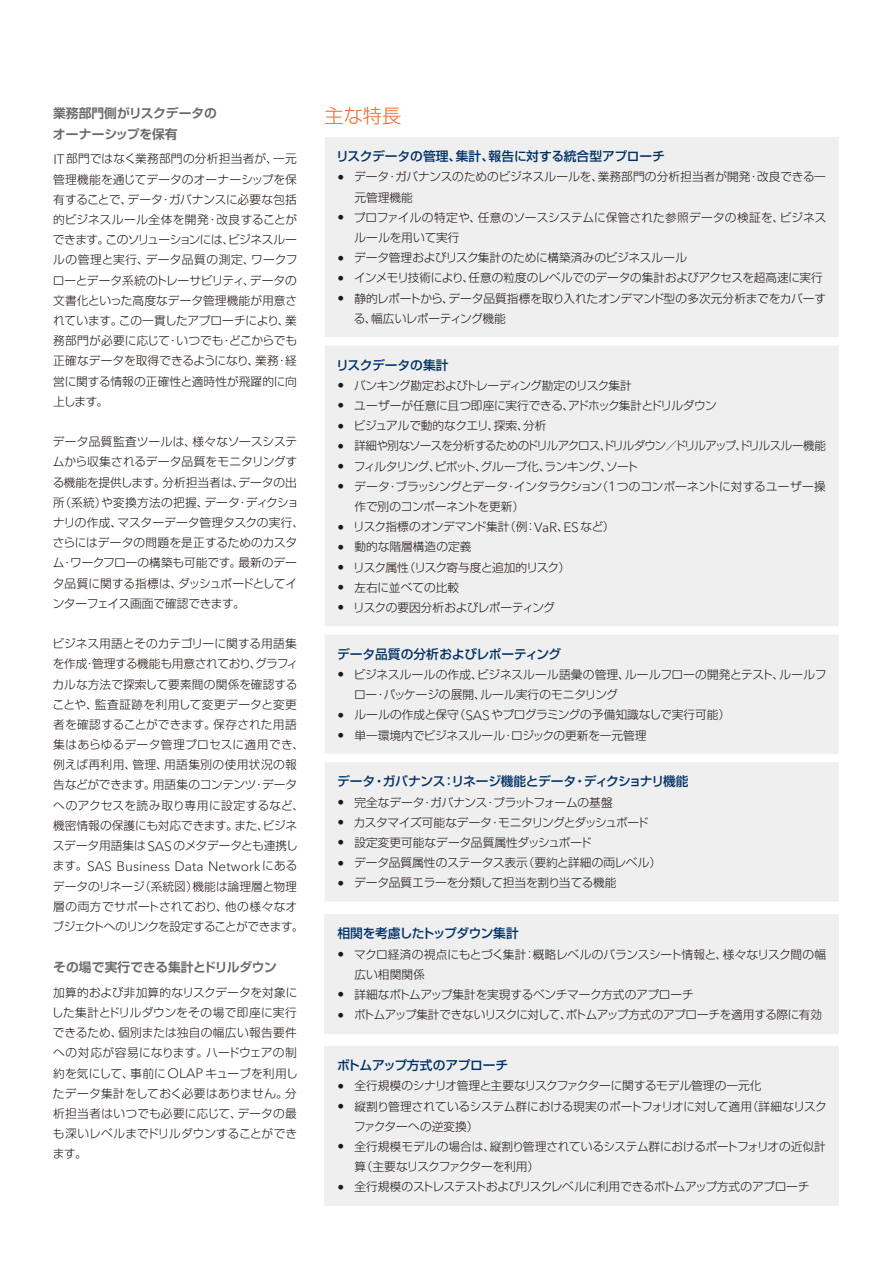
<style>
.page{position:relative;width:893px;height:1263px;background:#fff}
.page>*{position:absolute;margin:0;border:0;box-sizing:border-box;transform-origin:0 0}
.t1{font:300 19.2px "Shin Go Pr 6 N";color:#ec6b34}
.t2{font:300 13.5px "Avenir Next W1 G";letter-spacing:.005em;color:#221815}
.t3{font:500 12.75px "Shin Go Pr 6 N";letter-spacing:-.02em;color:#003064}
.t4{font:700 12.75px/21.3px "Shin Go Pr 6 N De";color:#6d6c6c}
.t5{font:300 11.7px/20.2px "Shin Go Pr 6 N";letter-spacing:-.01em;color:#221815}
.t6{font:300 11.7px "Shin Go Pr 6 N";letter-spacing:-.035em;color:#221815}
.t7{font:300 11.7px "Shin Go Pr 6 N";letter-spacing:-.07em;color:#221815}
.t8{font:300 11.7px "Shin Go Pr 6 N";letter-spacing:-.055em;color:#221815}
.t9{font:300 11.7px "Shin Go Pr 6 N";letter-spacing:-.04em;color:#221815}
.t10{font:300 11.7px "Shin Go Pr 6 N";letter-spacing:-.065em;color:#221815}
.s1{font-family:"Avenir Next W1 G";font-size:13.5px}
.s2{font-family:"Shin Go Pr 6 N";font-size:11.7px}
</style>
<div class="page">
<div style="left:325px;top:137px;width:514px;height:764px;background:#efefef"></div>
<div style="left:325px;top:914px;width:514px;height:119px;background:#efefef"></div>
<div style="left:325px;top:1046px;width:514px;height:159px;background:#efefef"></div>
<p class="t4" style="left:53px;top:101px;width:165px">業務部門側がリスクデータのオーナーシップを保有</p>
<p class="t5" style="left:53px;top:148px;width:246px;text-align:justify"><span class="s1">IT</span>部門ではなく業務部門の分析担当者が、一元管理機能を通じてデータのオーナーシップを保有することで、データ・ガバナンスに必要な包括的ビジネスルール全体を開発・改良することができます。このソリューションには、ビジネスルールの管理と実行、データ品質の測定、ワークフローとデータ系統のトレーサビリティ、データの文書化といった高度なデータ管理機能が用意されています。この一貫したアプローチにより、業務部門が必要に応じて・いつでも・どこからでも正確なデータを取得できるようになり、業務・経営に関する情報の正確性と適時性が飛躍的に向上します。</p>
<p class="t5" style="left:53px;top:430px;width:253px">データ品質監査ツールは、様々なソースシステムから収集されるデータ品質をモニタリングする機能を提供します。分析担当者は、データの出所（系統）や変換方法の把握、データ・ディクショナリの作成、マスターデータ管理タスクの実行、さらにはデータの問題を是正するためのカスタム・ワークフローの構築も可能です。最新のデータ品質に関する指標は、ダッシュボードとしてインターフェイス画面で確認できます。</p>
<p class="t5" style="left:52px;top:632px;width:253px">ビジネス用語とそのカテゴリーに関する用語集を作成・管理する機能も用意されており、グラフィカルな方法で探索して要素間の関係を確認することや、監査証跡を利用して変更データと変更者を確認することができます。保存された用語集はあらゆるデータ管理プロセスに適用でき、例えば再利用、管理、用語集別の使用状況の報告などができます。用語集のコンテンツ・データへのアクセスを読み取り専用に設定するなど、機密情報の保護にも対応できます。また、ビジネスデータ用語集は<span class="s1">SAS</span> のメタデータとも連携し</p>
<p class="t2" style="left:53px;top:858px;width:246px"><span class="s2">ます。</span>SAS Business Data Network<span class="s2">にある</span></p>
<p class="t5" style="left:53px;top:875px;width:252px">データのリネージ（系統図）機能は論理層と物理層の両方でサポートされており、他の様々なオブジェクトへのリンクを設定することができます。</p>
<p class="t4" style="left:53px;top:956px;width:225px">その場で実行できる集計とドリルダウン</p>
<p class="t5" style="left:52px;top:981px;width:247px;text-align:justify">加算的および非加算的なリスクデータを対象にした集計とドリルダウンをその場で即座に実行できるため、個別または独自の幅広い報告要件への対応が容易になります。ハードウェアの制約を気にして、事前に<span class="s1">OLAP</span> キューブを利用したデータ集計をしておく必要はありません。分析担当者はいつでも必要に応じて、データの最も深いレベルまでドリルダウンすることができます。</p>
<h1 class="t1" style="left:325px;top:100px;width:78px">主な特長</h1>
<p class="t3" style="left:336px;top:146px;width:330px">リスクデータの管理、集計、報告に対する統合型アプローチ</p>
<p class="t5" style="left:354px;top:166px;width:473px;text-indent:-17px"><span class="s1">•</span> データ・ガバナンスのためのビジネスルールを、業務部門の分析担当者が開発・改良できる一元管理機能</p>
<p class="t5" style="left:354px;top:206px;width:473px;text-indent:-17px"><span class="s1">•</span> プロファイルの特定や、任意のソースシステムに保管された参照データの検証を、ビジネスルールを用いて実行</p>
<p class="t5" style="left:337px;top:247px;width:351px"><span class="s1">•</span> データ管理およびリスク集計のために構築済みのビジネスルール</p>
<p class="t5" style="left:337px;top:267px;width:487px"><span class="s1">•</span> インメモリ技術により、任意の粒度のレベルでのデータの集計およびアクセスを超高速に実行</p>
<p class="t5" style="left:354px;top:287px;width:474px;text-indent:-17px"><span class="s1">•</span> 静的レポートから、データ品質指標を取り入れたオンデマンド型の多次元分析までをカバーする、幅広いレポーティング機能</p>
<p class="t3" style="left:336px;top:354px;width:114px">リスクデータの集計</p>
<p class="t6" style="left:337px;top:376px;width:296px"><span class="s1">•</span> バンキング勘定およびトレーディング勘定のリスク集計</p>
<p class="t5" style="left:337px;top:394px;width:381px"><span class="s1">•</span> ユーザーが任意に且つ即座に実行できる、アドホック集計とドリルダウン</p>
<p class="t5" style="left:337px;top:415px;width:211px"><span class="s1">•</span> ビジュアルで動的なクエリ、探索、分析</p>
<p class="t7" style="left:337px;top:436px;width:490px"><span class="s1">•</span> 詳細や別なソースを分析するためのドリルアクロス、ドリルダウン／ドリルアップ、ドリルスルー機能</p>
<p class="t8" style="left:337px;top:457px;width:302px"><span class="s1">•</span> フィルタリング、ピボット、グループ化、ランキング、ソート</p>
<p class="t5" style="left:354px;top:475px;width:473px;text-indent:-17px"><span class="s1">•</span> データ・ブラッシングとデータ・インタラクション（<span class="s1">1</span>つのコンポーネントに対するユーザー操作で別のコンポーネントを更新）</p>
<p class="t9" style="left:337px;top:517px;width:279px"><span class="s1">•</span> リスク指標のオンデマンド集計（例：<span class="s1">VaR</span>、<span class="s1">ES</span> など）</p>
<p class="t5" style="left:337px;top:536px;width:136px"><span class="s1">•</span> 動的な階層構造の定義</p>
<p class="t10" style="left:337px;top:557px;width:234px"><span class="s1">•</span> リスク属性（リスク寄与度と追加的リスク）</p>
<p class="t5" style="left:337px;top:576px;width:123px"><span class="s1">•</span> 左右に並べての比較</p>
<p class="t6" style="left:337px;top:598px;width:219px"><span class="s1">•</span> リスクの要因分析およびレポーティング</p>
<p class="t3" style="left:337px;top:643px;width:226px">データ品質の分析およびレポーティング</p>
<p class="t5" style="left:354px;top:663px;width:474px;text-indent:-17px"><span class="s1">•</span> ビジネスルールの作成、ビジネスルール語彙の管理、ルールフローの開発とテスト、ルールフロー・パッケージの展開、ルール実行のモニタリング</p>
<p class="t5" style="left:337px;top:704px;width:394px"><span class="s1">•</span> ルールの作成と保守（<span class="s1">SAS</span>やプログラミングの予備知識なしで実行可能）</p>
<p class="t5" style="left:337px;top:724px;width:311px"><span class="s1">•</span> 単一環境内でビジネスルール・ロジックの更新を一元管理</p>
<p class="t3" style="left:337px;top:771px;width:353px">データ・ガバナンス：リネージ機能とデータ・ディクショナリ機能</p>
<p class="t5" style="left:337px;top:791px;width:277px"><span class="s1">•</span> 完全なデータ・ガバナンス・プラットフォームの基盤</p>
<p class="t6" style="left:337px;top:813px;width:313px"><span class="s1">•</span> カスタマイズ可能なデータ・モニタリングとダッシュボード</p>
<p class="t5" style="left:337px;top:831px;width:256px"><span class="s1">•</span> 設定変更可能なデータ品質属性ダッシュボード</p>
<p class="t5" style="left:337px;top:851px;width:325px"><span class="s1">•</span> データ品質属性のステータス表示（要約と詳細の両レベル）</p>
<p class="t5" style="left:337px;top:872px;width:281px"><span class="s1">•</span> データ品質エラーを分類して担当を割り当てる機能</p>
<p class="t3" style="left:337px;top:923px;width:183px">相関を考慮したトップダウン集計</p>
<p class="t5" style="left:354px;top:943px;width:473px;text-indent:-17px"><span class="s1">•</span> マクロ経済の視点にもとづく集計：概略レベルのバランスシート情報と、様々なリスク間の幅広い相関関係</p>
<p class="t5" style="left:337px;top:983px;width:358px"><span class="s1">•</span> 詳細なボトムアップ集計を実現するベンチマーク方式のアプローチ</p>
<p class="t6" style="left:337px;top:1005px;width:486px"><span class="s1">•</span> ボトムアップ集計できないリスクに対して、ボトムアップ方式のアプローチを適用する際に有効</p>
<p class="t3" style="left:337px;top:1055px;width:173px">ボトムアップ方式のアプローチ</p>
<p class="t5" style="left:337px;top:1075px;width:426px"><span class="s1">•</span> 全行規模のシナリオ管理と主要なリスクファクターに関するモデル管理の一元化</p>
<p class="t5" style="left:354px;top:1095px;width:474px;text-indent:-16px"><span class="s1">•</span> 縦割り管理されているシステム群における現実のポートフォリオに対して適用（詳細なリスクファクターへの逆変換）</p>
<p class="t5" style="left:354px;top:1135px;width:473px;text-indent:-17px"><span class="s1">•</span> 全行規模モデルの場合は、縦割り管理されているシステム群におけるポートフォリオの近似計算（主要なリスクファクターを利用）</p>
<p class="t6" style="left:337px;top:1177px;width:474px"><span class="s1">•</span> 全行規模のストレステストおよびリスクレベルに利用できるボトムアップ方式のアプローチ</p>
</div>
